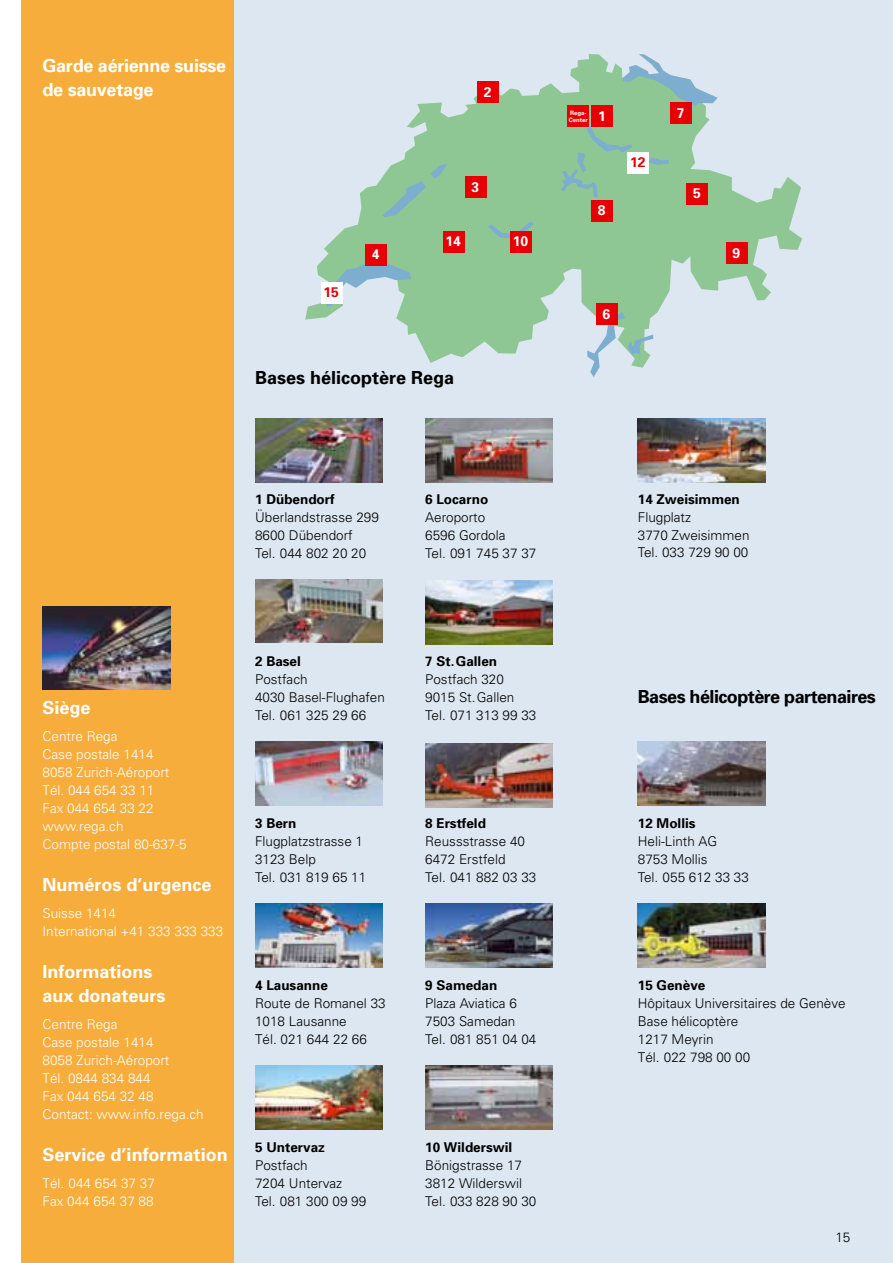
<style>
.page{position:relative;width:893px;height:1263px;background:#fff}
.page>*{position:absolute;margin:0;border:0;box-sizing:border-box;transform-origin:0 0}
.t1{font:700 18px/24px "Univers";color:#fff}
.t2{font:700 18px "Univers";letter-spacing:-.03em;color:#000}
.t3{font:700 18px "Univers";color:#000}
.t4{font:700 13.95px "Univers";color:#fff}
.t5{font:700 13.95px "Univers";color:#e60005}
.t6{font:300 13.5px/18px "Univers";color:#000}
.t7{font:300 13.5px/18px "Univers";color:#fff}
.t8{font:700 13.5px "Univers";color:#000}
.t9{font:700 6px/7.2px "Univers";color:#fff}
</style>
<div class="page">
<div style="left:128px;top:0;width:765px;height:1263px;background:#dce7f1"></div>
<svg style="left:305px;top:54px;width:497px;height:309px;fill:#8fc794"></svg>
<svg style="left:519px;top:221px;width:16px;height:11px"></svg>
<svg style="left:327px;top:258px;width:84px;height:48px"></svg>
<svg style="left:382px;top:164px;width:66px;height:53px;background:#8dc39f"></svg>
<svg style="left:488px;top:224px;width:22px;height:14px"></svg>
<svg style="left:587px;top:312px;width:66px;height:65px"></svg>
<svg style="left:622px;top:54px;width:96px;height:52px"></svg>
<svg style="left:649px;top:158px;width:20px;height:7px"></svg>
<svg style="left:560px;top:124px;width:72px;height:74px;background:#8dc39c"></svg>
<div style="left:592px;top:106px;width:21px;height:21px;background:#e60005"></div>
<div style="left:670px;top:102px;width:22px;height:22px;background:#e60005"></div>
<div style="left:591px;top:200px;width:22px;height:21px;background:#e60005"></div>
<div style="left:687px;top:183px;width:21px;height:21px;background:#e60005"></div>
<div style="left:726px;top:242px;width:22px;height:22px;background:#e60005"></div>
<div style="left:465px;top:176px;width:21px;height:22px;background:#e60005"></div>
<div style="left:366px;top:244px;width:21px;height:21px;background:#e60005"></div>
<div style="left:321px;top:282px;width:22px;height:22px;background:#fff"></div>
<div style="left:596px;top:303px;width:22px;height:22px;background:#e60005"></div>
<div style="left:443px;top:231px;width:22px;height:22px;background:#e60005"></div>
<div style="left:628px;top:152px;width:21px;height:22px;background:#fff"></div>
<div style="left:510px;top:231px;width:22px;height:22px;background:#e60005"></div>
<div style="left:477px;top:81px;width:22px;height:22px;background:#e60005"></div>
<div style="left:567px;top:106px;width:22px;height:21px;background:#e60005"></div>
<img style="left:255px;top:741px;width:128px;height:64px">
<img style="left:425px;top:1065px;width:128px;height:64px">
<img style="left:255px;top:579px;width:128px;height:64px">
<img style="left:425px;top:904px;width:128px;height:63px">
<img style="left:638px;top:904px;width:127px;height:63px">
<img style="left:255px;top:1065px;width:128px;height:64px">
<img style="left:255px;top:904px;width:128px;height:63px">
<img style="left:425px;top:581px;width:128px;height:64px">
<img style="left:425px;top:419px;width:128px;height:63px">
<img style="left:425px;top:743px;width:128px;height:64px">
<img style="left:255px;top:419px;width:128px;height:63px">
<img style="left:638px;top:419px;width:127px;height:63px">
<img style="left:638px;top:741px;width:127px;height:64px">
<div style="left:21px;top:0;width:213px;height:1263px;background:#f6ad3b"></div>
<img style="left:43px;top:607px;width:127px;height:82px">
<h1 class="t1" style="left:43px;top:53px;width:185px">Garde aérienne suisse de sauvetage</h1>
<p class="t4" style="left:484px;top:83px;width:9px">2</p>
<p class="t5" style="left:323px;top:283px;width:17px">15</p>
<p class="t4" style="left:372px;top:245px;width:9px">4</p>
<p class="t4" style="left:471px;top:178px;width:9px">3</p>
<p class="t4" style="left:445px;top:232px;width:17px">14</p>
<h1 class="t3" style="left:255px;top:366px;width:201px">Bases hélicoptère Rega</h1>
<p class="t4" style="left:513px;top:232px;width:17px">10</p>
<p class="t9" style="left:569px;top:109px;width:20px">Rega-<br>Center</p>
<p class="t4" style="left:598px;top:107px;width:9px">1</p>
<p class="t4" style="left:677px;top:104px;width:9px">7</p>
<p class="t4" style="left:598px;top:201px;width:9px">8</p>
<p class="t5" style="left:630px;top:153px;width:17px">12</p>
<p class="t4" style="left:693px;top:184px;width:9px">5</p>
<p class="t4" style="left:603px;top:305px;width:9px">6</p>
<p class="t4" style="left:732px;top:244px;width:9px">9</p>
<p class="t8" style="left:255px;top:490px;width:81px">1 Dübendorf</p>
<p class="t6" style="left:255px;top:507px;width:125px">Überlandstrasse 299<br>8600 Dübendorf<br>Tel. 044 802 20 20</p>
<h1 class="t1" style="left:43px;top:695px;width:50px">Siège</h1>
<p class="t7" style="left:43px;top:726px;width:146px">Centre Rega<br>Case postale 1414<br>8058 Zurich-Aéroport<br>Tél. 044 654 33 11<br>Fax 044 654 33 22 www.rega.ch<br>Compte postal 80-637-5</p>
<h1 class="t1" style="left:43px;top:871px;width:171px">Numéros d’urgence</h1>
<p class="t7" style="left:43px;top:903px;width:182px">Suisse 1414<br>International +41 333 333 333</p>
<h1 class="t1" style="left:43px;top:958px;width:125px">Informations aux donateurs</h1>
<p class="t7" style="left:43px;top:1014px;width:163px">Centre Rega<br>Case postale 1414<br>8058 Zurich-Aéroport<br>Tél. 0844 834 844<br>Fax 044 654 32 48<br>Contact: www.info.rega.ch</p>
<h1 class="t1" style="left:43px;top:1141px;width:187px">Service d’information</h1>
<p class="t7" style="left:43px;top:1173px;width:114px">Tél. 044 654 37 37<br>Fax 044 654 37 88</p>
<p class="t8" style="left:255px;top:652px;width:47px">2 Basel</p>
<p class="t6" style="left:255px;top:669px;width:131px">Postfach<br>4030 Basel-Flughafen<br>Tel. 061 325 29 66</p>
<p class="t8" style="left:255px;top:814px;width:43px">3 Bern</p>
<p class="t6" style="left:255px;top:831px;width:113px">Flugplatzstrasse 1<br>3123 Belp<br>Tel. 031 819 65 11</p>
<p class="t8" style="left:255px;top:976px;width:74px">4 Lausanne</p>
<p class="t6" style="left:255px;top:993px;width:132px">Route de Romanel 33<br>1018 Lausanne<br>Tél. 021 644 22 66</p>
<p class="t8" style="left:255px;top:1138px;width:71px">5 Untervaz</p>
<p class="t6" style="left:255px;top:1155px;width:113px">Postfach<br>7204 Untervaz<br>Tel. 081 300 09 99</p>
<p class="t8" style="left:425px;top:490px;width:65px">6 Locarno</p>
<p class="t6" style="left:425px;top:507px;width:113px">Aeroporto<br>6596 Gordola<br>Tel. 091 745 37 37</p>
<p class="t8" style="left:425px;top:652px;width:73px">7 St.Gallen</p>
<p class="t6" style="left:425px;top:669px;width:113px">Postfach 320<br>9015 St.Gallen<br>Tel. 071 313 99 33</p>
<p class="t8" style="left:425px;top:814px;width:62px">8 Erstfeld</p>
<p class="t6" style="left:425px;top:831px;width:113px">Reussstrasse 40<br>6472 Erstfeld<br>Tel. 041 882 03 33</p>
<p class="t8" style="left:425px;top:976px;width:74px">9 Samedan</p>
<p class="t6" style="left:425px;top:993px;width:113px">Plaza Aviatica 6<br>7503 Samedan<br>Tel. 081 851 04 04</p>
<p class="t8" style="left:425px;top:1138px;width:89px">10 Wilderswil</p>
<p class="t6" style="left:425px;top:1155px;width:113px">Bönigstrasse 17<br>3812 Wilderswil<br>Tel. 033 828 90 30</p>
<p class="t8" style="left:638px;top:490px;width:104px">14 Zweisimmen</p>
<p class="t6" style="left:638px;top:507px;width:113px">Flugplatz<br>3770 Zweisimmen<br>Tel. 033 729 90 00</p>
<h1 class="t2" style="left:638px;top:685px;width:240px">Bases hélicoptère partenaires</h1>
<p class="t8" style="left:638px;top:814px;width:59px">12 Mollis</p>
<p class="t6" style="left:638px;top:831px;width:113px">Heli-Linth AG<br>8753 Mollis<br>Tel. 055 612 33 33</p>
<p class="t8" style="left:638px;top:976px;width:69px">15 Genève</p>
<p class="t6" style="left:638px;top:993px;width:209px">Hôpitaux Universitaires de Genève<br>Base hélicoptère<br>1217 Meyrin<br>Tél. 022 798 00 00</p>
<p class="t6" style="left:835px;top:1228px;width:17px">15</p>
</div>
